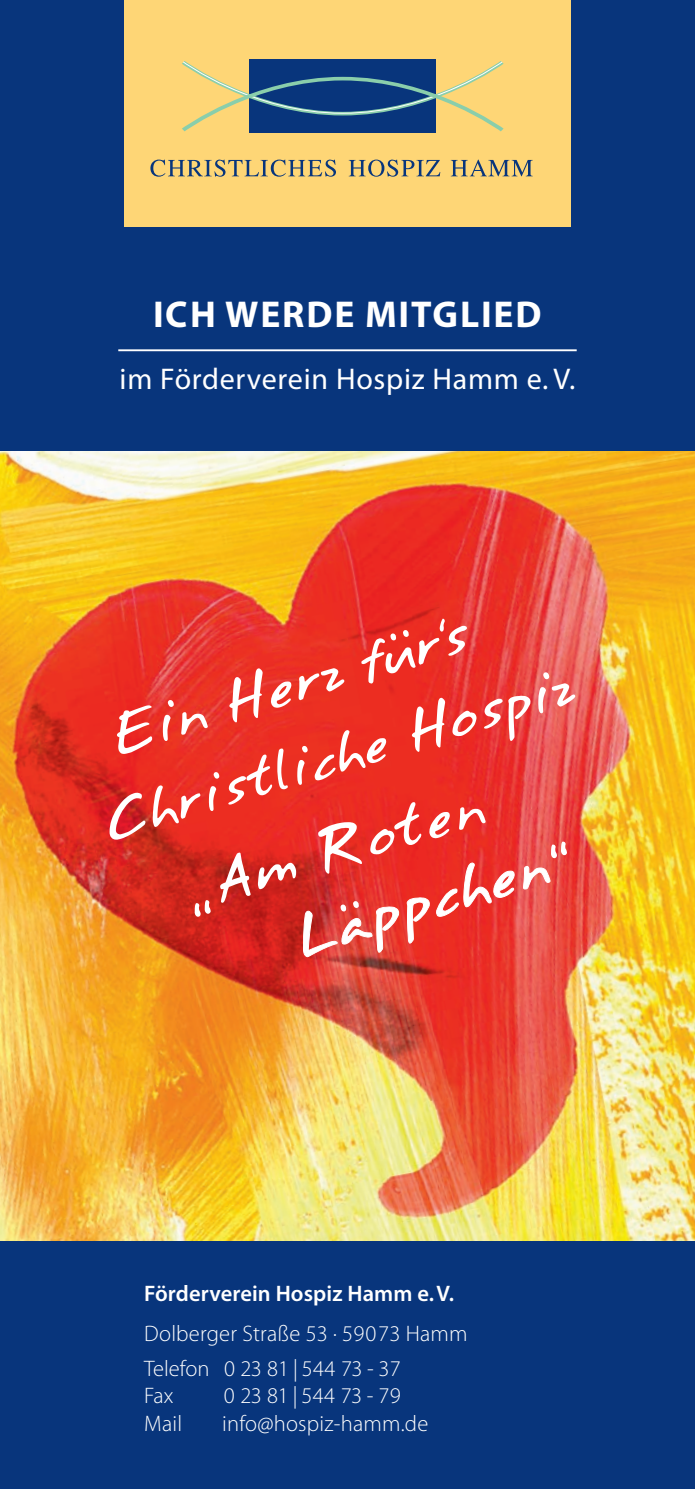
<style>
.page{position:relative;width:695px;height:1489px;background:#fff}
.page>*{position:absolute;margin:0;border:0;box-sizing:border-box;transform-origin:0 0}
.t1{font:50px/74.8px "Annifont";color:#fff}
.t2{font:47.5px "Annifont";color:#fff}
.t3{font:700 37.5px "Myriad Pro";letter-spacing:.05em;color:#fff}
.t4{font:30px "Myriad Pro";letter-spacing:.025em;color:#fff}
.t5{font:300 22.5px/35px "Myriad Pro";letter-spacing:.01em;color:#fff}
.t6{font:600 22.5px "Myriad Pro";letter-spacing:.005em;color:#fff}
</style>
<div class="page">
<img style="left:0;top:450px;width:694px;height:791px">
<div style="left:0;top:0;width:694px;height:450px;background:#08357c"></div>
<hr style="left:118px;top:349px;width:458px;height:2px;background:#fff">
<div style="left:124px;top:0;width:446px;height:226px;background:#fed676"></div>
<div style="left:249px;top:59px;width:187px;height:74px;background:#08357c"></div>
<svg style="left:182px;top:61px;width:321px;height:70px"></svg>
<svg style="left:150px;top:160px;width:382px;height:17px"></svg>
<svg style="left:406px;top:897px;width:23px;height:46px"></svg>
<svg style="left:436px;top:862px;width:78px;height:54px"></svg>
<svg style="left:523px;top:865px;width:27px;height:24px"></svg>
<svg style="left:303px;top:901px;width:96px;height:56px"></svg>
<svg style="left:403px;top:630px;width:5px;height:7px"></svg>
<svg style="left:439px;top:618px;width:5px;height:13px"></svg>
<svg style="left:390px;top:633px;width:6px;height:7px"></svg>
<div style="left:0;top:1241px;width:694px;height:247px;background:#08357c"></div>
<svg style="left:192px;top:899px;width:20px;height:18px"></svg>
<h3 class="t3" style="left:153px;top:293px;width:390px">ICH WERDE MITGLIED</h3>
<h3 class="t4" style="left:119px;top:362px;width:457px">im Förderverein Hospiz Hamm e. V.</h3>
<h1 class="t1" style="left:101px;top:700px;width:375px;rotate:-16deg">Ein Herz furs</h1>
<h1 class="t1" style="left:396px;top:697px;width:175px;rotate:-16deg">Hospiz</h1>
<h2 class="t2" style="left:91px;top:786px;width:298px;rotate:-17deg">Christliche</h2>
<h1 class="t1" style="left:266px;top:829px;width:289px;text-indent:-66px;rotate:-16deg">Am Roten<br>Lappchen“</h1>
<p class="t6" style="left:144px;top:1280px;width:311px">Förderverein Hospiz Hamm e.V.</p>
<p class="t5" style="left:144px;top:1315px;width:325px">Dolberger Straße 53 · 59073 Hamm<br>Telefon 0 23 81 | 544 73 - 37</p>
<p class="t5" style="left:144px;top:1378px;width:31px">Fax</p>
<p class="t5" style="left:224px;top:1378px;width:178px">0 23 81 | 544 73 - 79</p>
<p class="t5" style="left:144px;top:1405px;width:40px">Mail</p>
<p class="t5" style="left:222px;top:1405px;width:207px">info@hospiz-hamm.de</p>
</div>
